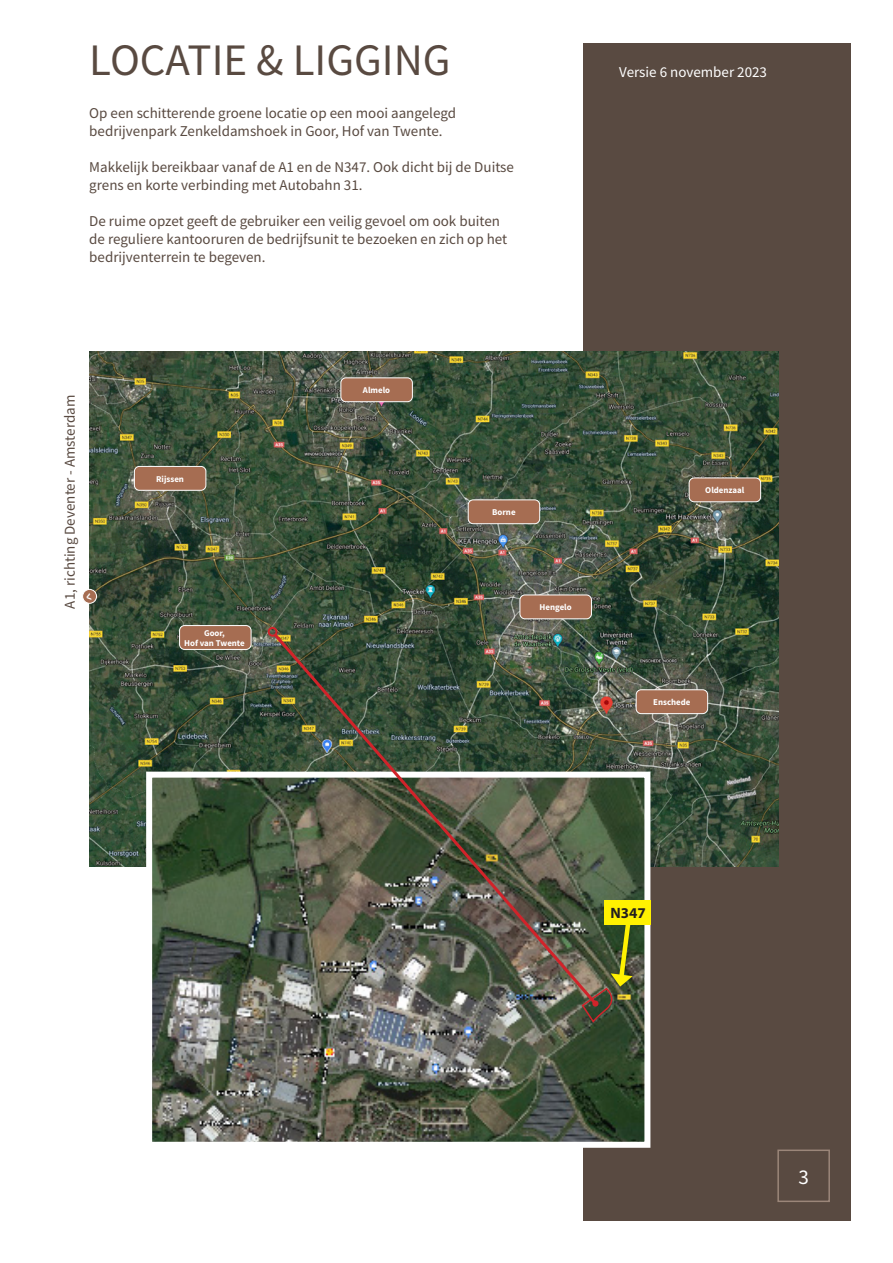
<style>
.page{position:relative;width:893px;height:1263px;background:#fff}
.page>*{position:absolute;margin:0;border:0;box-sizing:border-box;transform-origin:0 0}
.t1{font:45px "Source Sans Pro";color:#594a41}
.t2{font:21px "Source Sans Pro";color:#fff}
.t3{font:15px/18px "Source Sans Pro";color:#594a41}
.t4{font:15px "Source Sans Pro";color:#fff}
.t5{font:700 15px "Myriad Pro";color:#231f20}
.t6{font:700 8.85px/10.6px "Source Sans Pro";color:#fff;text-align:center}
</style>
<div class="page">
<div style="left:583px;top:43px;width:267px;height:1177px;background:#594a41"></div>
<div style="left:777px;top:1149px;width:53px;height:53px;border:2px solid #9b8679"></div>
<img style="left:89px;top:352px;width:690px;height:515px">
<img style="left:153px;top:779px;width:490px;height:362px">
<div style="left:146px;top:772px;width:504px;height:376px;border:6px solid #fff"></div>
<img style="left:271px;top:630px;width:329px;height:378px">
<div style="left:268px;top:627px;width:9px;height:10px;border:2px solid #d1232a;border-radius:50%"></div>
<div style="left:341px;top:378px;width:71px;height:24px;background:#a66d52;border-radius:5px"></div>
<div style="left:340px;top:377px;width:73px;height:25px;border:1px solid #fff;border-radius:5px"></div>
<div style="left:468px;top:500px;width:72px;height:24px;background:#a66d52;border-radius:5px"></div>
<div style="left:468px;top:499px;width:72px;height:25px;border:1px solid #fff;border-radius:5px"></div>
<div style="left:520px;top:595px;width:71px;height:24px;background:#a66d52;border-radius:5px"></div>
<div style="left:519px;top:594px;width:73px;height:25px;border:1px solid #fff;border-radius:5px"></div>
<div style="left:636px;top:690px;width:72px;height:24px;background:#a66d52;border-radius:5px"></div>
<div style="left:636px;top:689px;width:72px;height:25px;border:1px solid #fff;border-radius:5px"></div>
<div style="left:180px;top:625px;width:71px;height:24px;background:#a66d52;border-radius:5px"></div>
<div style="left:179px;top:625px;width:73px;height:25px;border:1px solid #fff;border-radius:5px"></div>
<div style="left:134px;top:466px;width:72px;height:24px;background:#a66d52;border-radius:5px"></div>
<div style="left:134px;top:466px;width:72px;height:25px;border:1px solid #fff;border-radius:5px"></div>
<div style="left:689px;top:478px;width:72px;height:24px;background:#a66d52;border-radius:5px"></div>
<div style="left:689px;top:477px;width:72px;height:25px;border:1px solid #fff;border-radius:5px"></div>
<div style="left:83px;top:589px;width:14px;height:14px;background:#a66d52;border-radius:50%"></div>
<div style="left:82px;top:589px;width:15px;height:15px;border:1px solid #fff;border-radius:50%"></div>
<div style="left:604px;top:900px;width:47px;height:24px;background:#fff101"></div>
<img style="left:580px;top:913px;width:54px;height:113px">
<h1 class="t1" style="left:89px;top:32px;width:363px">LOCATIE &amp; LIGGING</h1>
<p class="t3" style="left:89px;top:103px;width:368px">Op een schitterende groene locatie op een mooi aangelegd bedrijvenpark Zenkeldamshoek in Goor, Hof van Twente.</p>
<p class="t3" style="left:89px;top:157px;width:426px">Makkelijk bereikbaar vanaf de A1 en de N347. Ook dicht bij de Duitse grens en korte verbinding met Autobahn 31.</p>
<p class="t3" style="left:89px;top:211px;width:419px">De ruime opzet geeft de gebruiker een veilig gevoel om ook buiten de reguliere kantooruren de bedrijfsunit te bezoeken en zich op het bedrijventerrein te begeven.</p>
<p class="t4" style="left:619px;top:63px;width:149px">Versie 6 november 2023</p>
<p class="t3" style="left:61px;top:608px;width:215px;rotate:-90deg">A1, richting Deventer - Amsterdam</p>
<p class="t6" style="left:156px;top:473px;width:29px">Rijssen</p>
<p class="t6" style="left:184px;top:627px;width:62px">Goor,<br>Hof van Twente</p>
<p class="t6" style="left:363px;top:385px;width:29px">Almelo</p>
<p class="t6" style="left:492px;top:507px;width:25px">Borne</p>
<p class="t6" style="left:539px;top:602px;width:34px">Hengelo</p>
<p class="t6" style="left:705px;top:485px;width:41px">Oldenzaal</p>
<p class="t6" style="left:653px;top:697px;width:39px">Enschede</p>
<p class="t5" style="left:610px;top:905px;width:37px">N347</p>
<h2 class="t2" style="left:798px;top:1163px;width:12px">3</h2>
</div>
